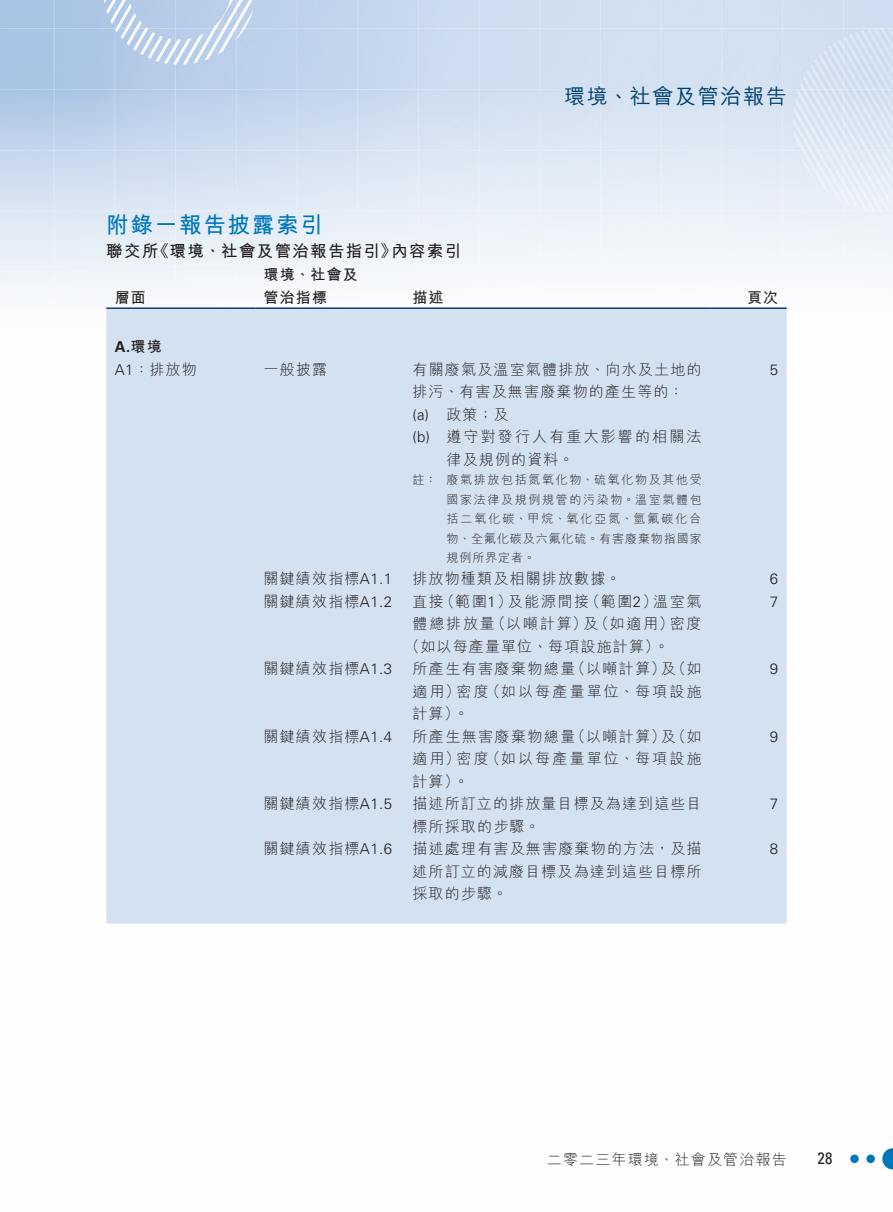
<style>
.page{position:relative;width:893px;height:1212px;background:#fff}
.page>*{position:absolute;margin:0;border:0;box-sizing:border-box;transform-origin:0 0}
.t1{font:700 22.5px "M Hei HK";letter-spacing:.08em;color:#0077bd}
.t2{font:500 21px "M Hei HK";letter-spacing:.08em;color:#004371}
.t3{font:700 16.5px "M Hei HK";letter-spacing:.08em;color:#231f20}
.t4{font:condensed 16.5px "Univers LT Std";color:#231f20}
.t5{font:300 15px/22.5px "M Hei HK";letter-spacing:.08em;color:#231f20}
.t6{font:300 15px "M Hei HK";letter-spacing:.15em;color:#231f20}
.t7{font:700 15px "M Hei HK";letter-spacing:.08em;color:#231f20}
.t8{font:300 15px "M Hei HK";letter-spacing:.145em;color:#231f20}
.t9{font:300 15px "Univers LT Std";color:#231f20}
.t10{font:700 15px "Univers LT Std";color:#231f20}
.t11{font:300 12px/19.5px "M Hei HK";letter-spacing:.14em;color:#231f20;text-align:justify}
.s1{font-family:"M Hei HK"}
.s2{font-family:"Univers LT Std"}
</style>
<div class="page">
<img style="left:0;top:0;width:893px;height:1170px">
<svg style="left:882px;top:1148px;width:11px;height:21px"></svg>
<div style="left:866px;top:1154px;width:9px;height:9px;background:#0077bd;border-radius:50%"></div>
<svg style="left:850px;top:1154px;width:9px;height:9px"></svg>
<div style="left:106px;top:309px;width:681px;height:615px;background:#d4e1f1"></div>
<hr style="left:106px;top:307px;width:149px;height:2px;background:#004371">
<hr style="left:255px;top:307px;width:149px;height:2px;background:#004371">
<hr style="left:404px;top:307px;width:306px;height:2px;background:#004371">
<hr style="left:710px;top:307px;width:77px;height:2px;background:#004371">
<h1 class="t1" style="left:106px;top:208px;width:218px">附錄一報告披露索引</h1>
<p class="t3" style="left:153px;top:239px;width:246px">《環境、社會及管治報告指引》</p>
<p class="t3" style="left:391px;top:239px;width:71px">內容索引</p>
<p class="t3" style="left:106px;top:239px;width:54px">聯交所</p>
<p class="t7" style="left:115px;top:286px;width:33px">層面</p>
<p class="t7" style="left:264px;top:264px;width:96px">環境、社會及</p>
<p class="t7" style="left:264px;top:286px;width:65px">管治指標</p>
<p class="t7" style="left:412px;top:286px;width:33px">描述</p>
<p class="t10" style="left:115px;top:338px;width:49px">A.<span class="s1">環境</span></p>
<h2 class="t2" style="left:564px;top:81px;width:224px">環境、社會及管治報告</h2>
<p class="t7" style="left:747px;top:286px;width:33px">頁次</p>
<p class="t5" style="left:115px;top:358px;width:83px"><span class="s2">A1</span>：排放物</p>
<p class="t5" style="left:264px;top:358px;width:65px">一般披露</p>
<p class="t5" style="left:412px;top:358px;width:291px">有關廢氣及溫室氣體排放、向水及土地的</p>
<p class="t9" style="left:770px;top:360px;width:10px">5</p>
<p class="t5" style="left:446px;top:380px;width:239px;text-indent:-34px">排污、有害及無害廢棄物的產生等的：政策；及</p>
<p class="t9" style="left:412px;top:405px;width:18px">a( )</p>
<p class="t9" style="left:412px;top:428px;width:19px">b( )</p>
<p class="t8" style="left:446px;top:429px;width:257px">遵守對發行人有重大影響的相關法</p>
<p class="t11" style="left:412px;top:470px;width:26px">註：</p>
<p class="t5" style="left:446px;top:448px;width:129px">律及規例的資料。</p>
<p class="t11" style="left:446px;top:470px;width:257px">廢氣排放包括氮氧化物、硫氧化物及其他受</p>
<p class="t11" style="left:446px;top:489px;width:257px">國家法律及規例規管的污染物。溫室氣體包括二氧化碳、甲烷、氧化亞氮、氫氟碳化合物、全氟化碳及六氟化硫。有害廢棄物指國家規例所界定者。</p>
<p class="t5" style="left:264px;top:567px;width:130px">關鍵績效指標<span class="s2">A1.1</span></p>
<p class="t5" style="left:412px;top:567px;width:210px">排放物種類及相關排放數據。</p>
<p class="t9" style="left:770px;top:570px;width:10px">6</p>
<p class="t5" style="left:264px;top:590px;width:130px">關鍵績效指標<span class="s2">A1.2</span></p>
<p class="t5" style="left:440px;top:590px;width:74px">（範圍<span class="s2">1</span>）</p>
<p class="t5" style="left:585px;top:590px;width:74px">（範圍<span class="s2">2</span>）</p>
<p class="t5" style="left:653px;top:590px;width:50px">溫室氣</p>
<p class="t5" style="left:412px;top:590px;width:33px">直接</p>
<p class="t5" style="left:508px;top:590px;width:83px">及能源間接</p>
<p class="t9" style="left:770px;top:592px;width:10px">7</p>
<p class="t5" style="left:491px;top:612px;width:98px">（以噸計算）</p>
<p class="t5" style="left:594px;top:612px;width:81px">（如適用）</p>
<p class="t5" style="left:670px;top:612px;width:33px">密度</p>
<p class="t5" style="left:412px;top:612px;width:84px">體總排放量</p>
<p class="t5" style="left:583px;top:612px;width:16px">及</p>
<p class="t5" style="left:405px;top:635px;width:256px">（如以每產量單位、每項設施計算(</p>
<p class="t5" style="left:654px;top:635px;width:16px">。</p>
<p class="t5" style="left:264px;top:657px;width:130px">關鍵績效指標<span class="s2">A1.3</span></p>
<p class="t5" style="left:571px;top:657px;width:133px">（以噸計算）（如</p>
<p class="t5" style="left:412px;top:657px;width:164px">所產生有害廢棄物總量</p>
<p class="t5" style="left:661px;top:657px;width:16px">及</p>
<p class="t9" style="left:770px;top:660px;width:10px">9</p>
<p class="t5" style="left:454px;top:680px;width:16px;text-indent:-41px">適用）。</p>
<p class="t6" style="left:485px;top:683px;width:218px">（如以每產量單位、每項設施</p>
<p class="t5" style="left:457px;top:680px;width:34px">密度</p>
<p class="t5" style="left:412px;top:702px;width:48px">計算(</p>
<p class="t5" style="left:264px;top:725px;width:130px">關鍵績效指標<span class="s2">A1.4</span></p>
<p class="t5" style="left:571px;top:725px;width:133px">（以噸計算）（如</p>
<p class="t5" style="left:412px;top:725px;width:164px">所產生無害廢棄物總量</p>
<p class="t5" style="left:661px;top:725px;width:16px">及</p>
<p class="t9" style="left:770px;top:727px;width:10px">9</p>
<p class="t5" style="left:454px;top:747px;width:16px;text-indent:-41px">適用）。</p>
<p class="t6" style="left:485px;top:751px;width:218px">（如以每產量單位、每項設施</p>
<p class="t5" style="left:457px;top:747px;width:34px">密度</p>
<p class="t5" style="left:412px;top:770px;width:48px">計算(</p>
<p class="t5" style="left:264px;top:792px;width:130px">關鍵績效指標<span class="s2">A1.5</span></p>
<p class="t5" style="left:412px;top:792px;width:291px">描述所訂立的排放量目標及為達到這些目</p>
<p class="t9" style="left:770px;top:795px;width:10px">7</p>
<p class="t5" style="left:412px;top:815px;width:129px">標所採取的步驟。</p>
<p class="t5" style="left:264px;top:837px;width:130px">關鍵績效指標<span class="s2">A1.6</span></p>
<p class="t5" style="left:412px;top:837px;width:291px">描述處理有害及無害廢棄物的方法，及描</p>
<p class="t9" style="left:770px;top:840px;width:10px">8</p>
<p class="t5" style="left:412px;top:860px;width:291px">述所訂立的減廢目標及為達到這些目標所採取的步驟。</p>
<p class="t5" style="left:547px;top:1147px;width:241px">二零二三年環境、社會及管治報告</p>
<p class="t4" style="left:817px;top:1148px;width:17px">28</p>
</div>
